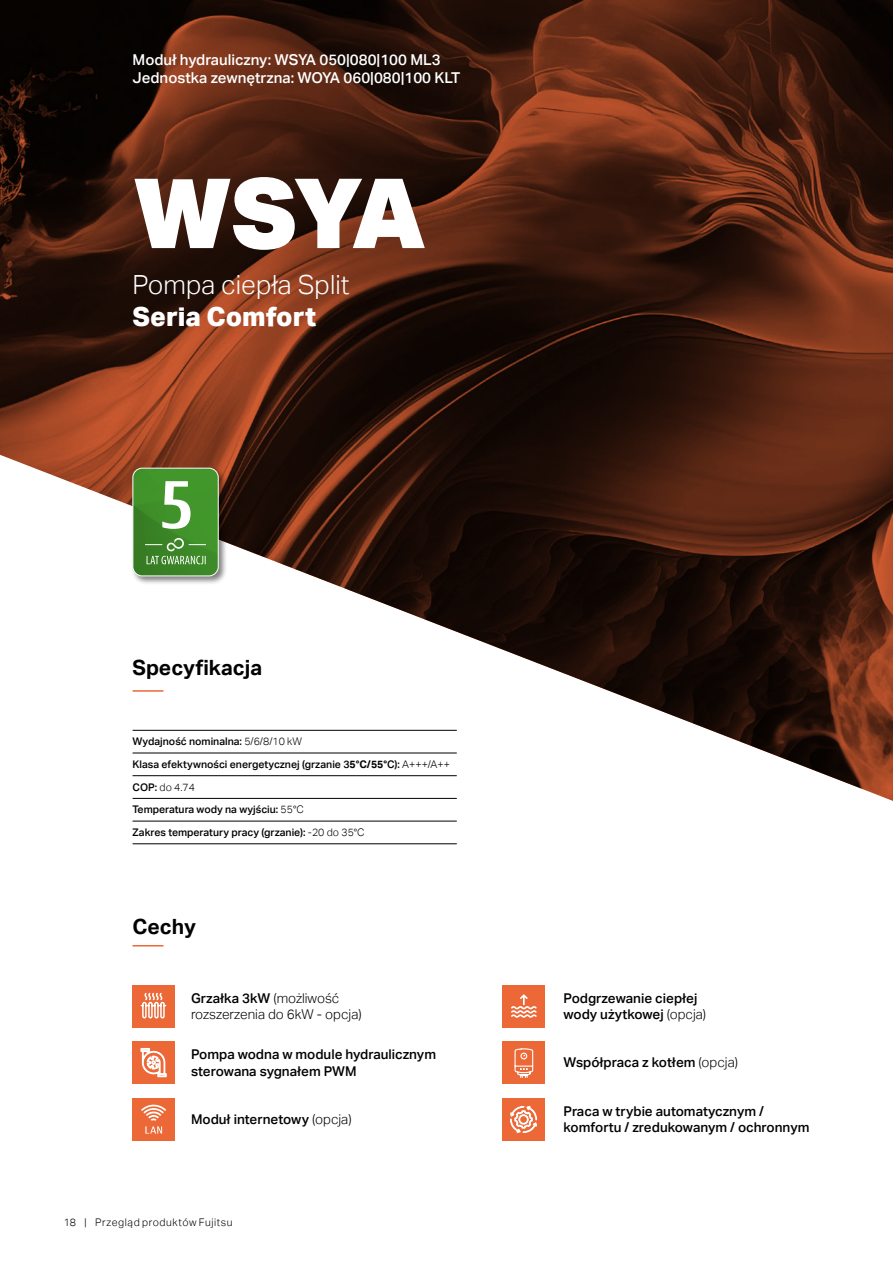
<style>
.page{position:relative;width:893px;height:1263px;background:#fff}
.page>*{position:absolute;margin:0;border:0;box-sizing:border-box;transform-origin:0 0}
.t1{font:900 97.05px "Aktiv Grotesk";color:#fff}
.t2{font:300 26.4px "Aktiv Grotesk";color:#fff}
.t3{font:800 26.4px "Aktiv Grotesk";color:#fff}
.t4{font:700 21px "Aktiv Grotesk";color:#020203}
.t5{font:500 15px/18px "Aktiv Grotesk";color:#fff}
.t6{font:500 13.5px/16.2px "Aktiv Grotesk";color:#020203}
.t7{font:300 13.5px/16.2px "Aktiv Grotesk";color:#020203}
.t8{font:500 10.5px/22.6px "Aktiv Grotesk";color:#020203}
.t9{font:300 10.5px "Aktiv Grotesk";letter-spacing:.055em;color:#000}
.s1{font-weight:300}
.s2{font-weight:700}
.s3{font-weight:500}
</style>
<div class="page">
<img style="left:0;top:0;width:893px;height:801px">
<div style="left:502px;top:985px;width:43px;height:42px;background:#ec6837"></div>
<hr style="left:133px;top:730px;width:324px;height:1px;background:#000">
<hr style="left:133px;top:753px;width:324px;height:1px;background:#000">
<hr style="left:133px;top:775px;width:324px;height:1px;background:#000">
<hr style="left:133px;top:798px;width:324px;height:1px;background:#000">
<hr style="left:133px;top:821px;width:324px;height:1px;background:#000">
<hr style="left:133px;top:843px;width:324px;height:1px;background:#000">
<hr style="left:133px;top:690px;width:30px;height:2px;background:#ec6837">
<div style="left:502px;top:1041px;width:43px;height:43px;background:#ec6837"></div>
<div style="left:502px;top:1098px;width:43px;height:42px;background:#ec6837"></div>
<hr style="left:133px;top:945px;width:30px;height:1px;background:#ec6837">
<div style="left:133px;top:985px;width:42px;height:42px;background:#ec6837"></div>
<div style="left:133px;top:1098px;width:42px;height:42px;background:#ec6837"></div>
<svg style="left:141px;top:1105px;width:25px;height:28px"></svg>
<div style="left:133px;top:1041px;width:42px;height:43px;background:#ec6837"></div>
<svg style="left:141px;top:1048px;width:26px;height:29px"></svg>
<svg style="left:511px;top:994px;width:26px;height:24px"></svg>
<svg style="left:510px;top:1106px;width:27px;height:27px"></svg>
<svg style="left:514px;top:1048px;width:20px;height:30px"></svg>
<svg style="left:141px;top:993px;width:25px;height:25px"></svg>
<div style="left:131px;top:467px;width:97px;height:118px;background:#000;opacity:.5"></div>
<img style="left:133px;top:468px;width:85px;height:108px">
<div style="left:133px;top:468px;width:86px;height:108px;border:1px solid #fff;border-radius:9px"></div>
<svg style="left:145px;top:538px;width:61px;height:26px"></svg>
<svg style="left:162px;top:481px;width:29px;height:48px"></svg>
<p class="t5" style="left:133px;top:51px;width:329px">Moduł hydrauliczny: WSYA 050|080|100 ML3<br>Jednostka zewnętrzna: WOYA 060|080|100 KLT</p>
<h1 class="t1" style="left:133px;top:150px;width:296px">WSYA</h1>
<h2 class="t2" style="left:133px;top:270px;width:218px">Pompa ciepła Split</h2>
<h2 class="t3" style="left:133px;top:301px;width:185px">Seria Comfort</h2>
<h3 class="t4" style="left:133px;top:656px;width:131px">Specyfikacja</h3>
<p class="t8" style="left:133px;top:730px;width:319px">Wydajność nominalna: <span class="s1">5/6/8/10 kW<br></span>Klasa efektywności energetycznej (grzanie 3<span class="s2">5°C/55°</span>C): <span class="s1">A+++/A++ </span>COP: <span class="s1">do 4.74<br></span>Temperatura wody na wyjściu: <span class="s1">55°C<br></span>Zakres temperatury pracy (grzanie): <span class="s1">-20 do 35°C</span></p>
<h3 class="t4" style="left:133px;top:914px;width:65px">Cechy</h3>
<p class="t7" style="left:191px;top:990px;width:172px"><span class="s3">Grzałka 3kW</span> (możliwość rozszerzenia do 6kW - opcja)</p>
<p class="t6" style="left:191px;top:1046px;width:246px">Pompa wodna w module hydraulicznym sterowana sygnałem PWM</p>
<p class="t6" style="left:191px;top:1111px;width:162px">Moduł internetowy <span class="s1">(opcja)</span></p>
<p class="t9" style="left:64px;top:1216px;width:170px">18 | Przegląd produktów Fujitsu</p>
<p class="t6" style="left:564px;top:990px;width:144px">Podgrzewanie ciepłej wody użytkowej <span class="s1">(opcja)</span></p>
<p class="t6" style="left:564px;top:1055px;width:176px">Współpraca z kotłem <span class="s1">(opcja)</span></p>
<p class="t6" style="left:564px;top:1103px;width:247px">Praca w trybie automatycznym / komfortu / zredukowanym / ochronnym</p>
</div>
